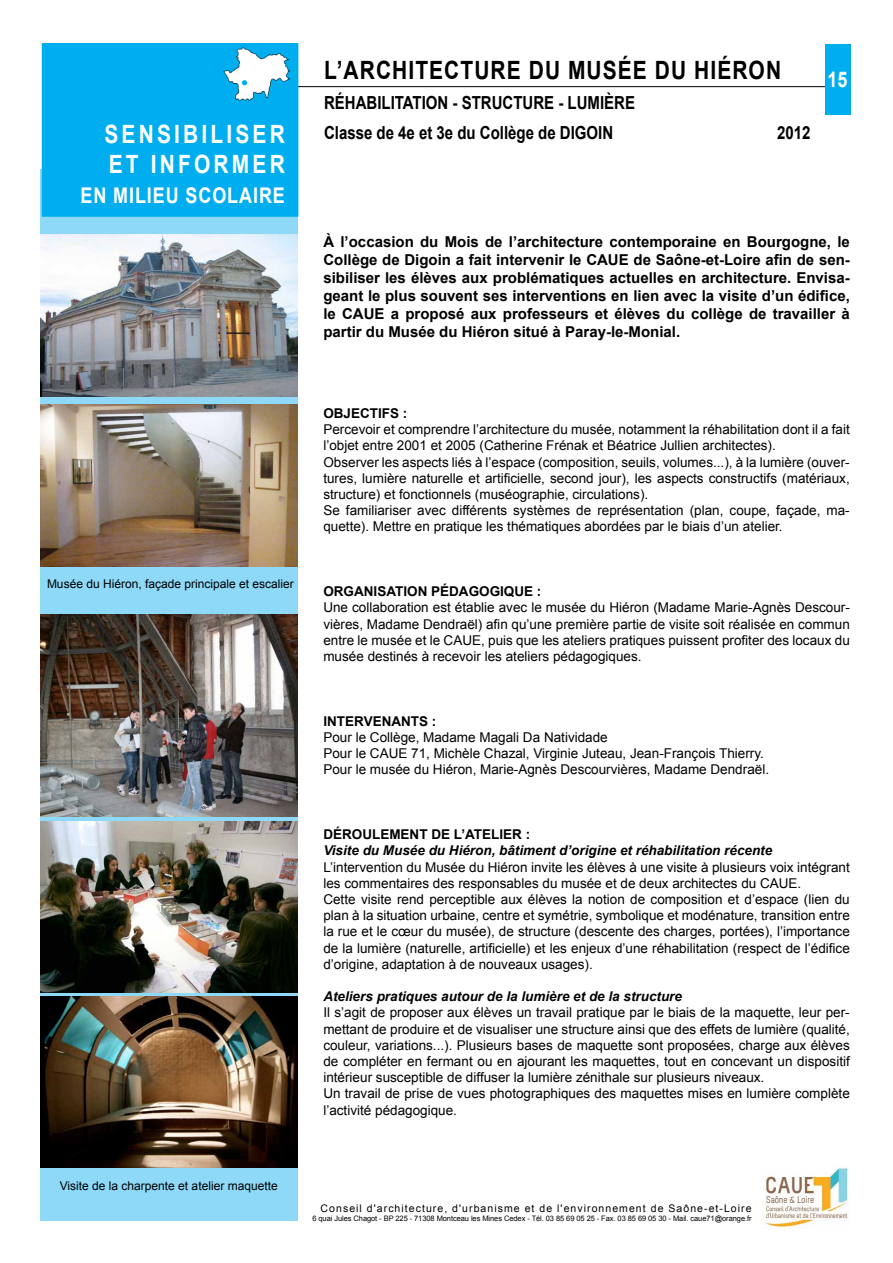
<style>
.page{position:relative;width:893px;height:1263px;background:#fff}
.page>*{position:absolute;margin:0;border:0;box-sizing:border-box;transform-origin:0 0}
.t1{font:700 25.2px "Arial";letter-spacing:.05em;color:#000;scale:.83 1}
.t2{font:700 25.2px/30px "Arial";letter-spacing:.15em;color:#fff;scale:.83 1}
.t3{font:700 21.6px "Arial";letter-spacing:.05em;color:#fff;scale:.83 1}
.t4{font:700 18px/30px "Arial";color:#000;scale:.83 1}
.t5{font:700 15px/18px "Arial";color:#000;text-align:justify}
.t6{font:13.5px/16.2px "Arial";color:#000}
.t7{font:italic 700 13.5px "Arial";color:#000}
.t8{font:700 13.5px "Arial";color:#000}
.t9{font:12px "Arial";color:#000}
.t10{font:10.5px "Arial";letter-spacing:.1em;color:#000}
.t11{font:7.5px "Arial";letter-spacing:-.01em;color:#000}
</style>
<div class="page">
<div style="left:40px;top:169px;width:258px;height:1051px;background:#8ed8f8"></div>
<hr style="left:297px;top:86px;width:553px;height:1px;background:#000">
<div style="left:43px;top:44px;width:255px;height:172px;background:#00aeef"></div>
<div style="left:42px;top:43px;width:256px;height:174px;border:2px solid #00aeef"></div>
<img style="left:223px;top:47px;width:67px;height:54px">
<div style="left:825px;top:44px;width:25px;height:70px;background:#00aeef"></div>
<img style="left:765px;top:1166px;width:83px;height:63px">
<svg style="left:242px;top:80px;width:5px;height:5px"></svg>
<img style="left:40px;top:404px;width:257px;height:163px">
<img style="left:40px;top:821px;width:257px;height:171px">
<img style="left:40px;top:235px;width:257px;height:161px">
<img style="left:40px;top:614px;width:257px;height:203px">
<img style="left:40px;top:997px;width:257px;height:171px">
<h1 class="t2" style="left:104px;top:120px;width:219px">SENSIBILISER<br>ET INFORMER</h1>
<h2 class="t3" style="left:81px;top:181px;width:53px">en milie</h2>
<h2 class="t3" style="left:166px;top:181px;width:119px">u scolaire</h2>
<h1 class="t1" style="left:324px;top:53px;width:552px">L’ARCHITECTURE DU MUSÉE DU HIÉRON</h1>
<h3 class="t4" style="left:324px;top:88px;width:376px">RÉHABILITATION - STRUCTURE - LUMIÈRE<br>Classe de 4e et 3e du Collège de DIGOIN</h3>
<h3 class="t4" style="left:777px;top:118px;width:42px">2012</h3>
<h2 class="t3" style="left:827px;top:65px;width:26px">15</h2>
<p class="t5" style="left:323px;top:233px;width:528px">À l’occasion du Mois de l’architecture contemporaine en Bourgogne, le Collège de Digoin a fait intervenir le CAUE de Saône-et-Loire afin de sen&shy;sibiliser les élèves aux problématiques actuelles en architecture. Envisa&shy;geant le plus souvent ses interventions en lien avec la visite d’un édifice, le CAU</p>
<p class="t5" style="left:323px;top:305px;width:528px;text-indent:51px">E a proposé aux professeurs et élèves du collège de travailler à partir du Musée du Hiéron situé à Paray-le-Monial.</p>
<p class="t9" style="left:47px;top:576px;width:248px">Musée du Hiéron, façade principale et escalier</p>
<p class="t8" style="left:323px;top:404px;width:86px">ObjectifS :</p>
<p class="t6" style="left:323px;top:421px;width:528px">Percevoir et comprendre l’architecture du musée, notamment la réhabilitation dont il a fait l’objet entre 2001 et 2005 (Catherine Frénak et Béatrice Jullien architectes).<br>Observer les aspects liés à l’espace (composition, seuils, volumes...), à la lumière (ouver&shy;tures, lumière naturelle et artificielle, second jour), les aspects constructifs (matériaux, structure) et fonctionnels (muséographie, circulations).<br>Se familiariser avec différents systèmes de représentation (plan, coupe, façade, ma&shy;quette). Mettre en pratique les thématiques abordées par le biais d’un atelier.</p>
<p class="t8" style="left:323px;top:582px;width:220px">ORGANISATION PÉDAGOGIQUE :</p>
<p class="t6" style="left:323px;top:600px;width:528px;text-align:justify">Une collaboration est établie avec le musée du Hiéron (Madame Marie-Agnès Descour&shy;vières, Madame Dendraël) afin qu’une première partie de visite soit réalisée en commun entre le musée et le CAUE, puis que les ateliers pratiques puissent profiter des locaux du musée destinés à recevoir les ateliers pédagogiques.</p>
<p class="t8" style="left:323px;top:712px;width:115px">INTERVENANTS :</p>
<p class="t6" style="left:323px;top:729px;width:447px">Pour le Collège, Madame Magali Da Natividade<br>Pour le CAUE 71, Michèle Chazal, Virginie Juteau, Jean-François Thierry.<br>Pour le musée du Hiéron, Marie-Agnès Descourvières, Madame Dendraël.</p>
<p class="t8" style="left:323px;top:825px;width:208px">DÉROULEMENT DE L’ATELIER :</p>
<p class="t7" style="left:323px;top:842px;width:450px">Visite du Musée du Hiéron, bâtiment d’origine et réhabilitation récente</p>
<p class="t6" style="left:323px;top:859px;width:528px">L’intervention du Musée du Hiéron invite les élèves à une visite à plusieurs voix intégrant les commentaires des responsables du musée et de deux architectes du CAUE.<br>Cette visite rend perceptible aux élèves la notion de composition et d’espace (lien du plan à la situation urbaine, centre et symétrie, symbolique et modénature, transition entre la rue et le cœur du musée), de structure (descente des charges, portées), l’importance de la lumière (naturelle, artificielle) et les enjeux d’une réhabilitation (respect de l’édifice d’origine, adaptation à de nouveaux usages).</p>
<p class="t7" style="left:323px;top:988px;width:360px">Ateliers pratiques autour de la lumière et de la structure</p>
<p class="t6" style="left:323px;top:1005px;width:528px">Il s’agit de proposer aux élèves un travail pratique par le biais de la maquette, leur per&shy;mettant de produire et de visualiser une structure ainsi que des effets de lumière (qualité, couleur, variations...). Plusieurs bases de maquette sont proposées, charge aux élèves de compléter en fermant ou en ajourant les maquettes, tout en concevant un dispositif intérieur susceptible de diffuser la lumière zénithale sur plusieurs niveaux.<br>Un travail de prise de vues photographiques des maquettes mises en lumière complète l’activité pédagogique.</p>
<p class="t9" style="left:60px;top:1178px;width:219px">Visite de la charpente et atelier maquette</p>
<p class="t10" style="left:321px;top:1201px;width:432px">Conseil d'architecture, d'urbanisme et de l'environnement de Saône-et-Loire</p>
<p class="t11" style="left:312px;top:1213px;width:441px">6 quai Jules Chagot - BP 225 - 71308 Montceau les Mines Cedex - Tél. 03 85 69 05 25 - Fax. 03 85 69 05 30 - Mail. caue71@orange.fr</p>
</div>
